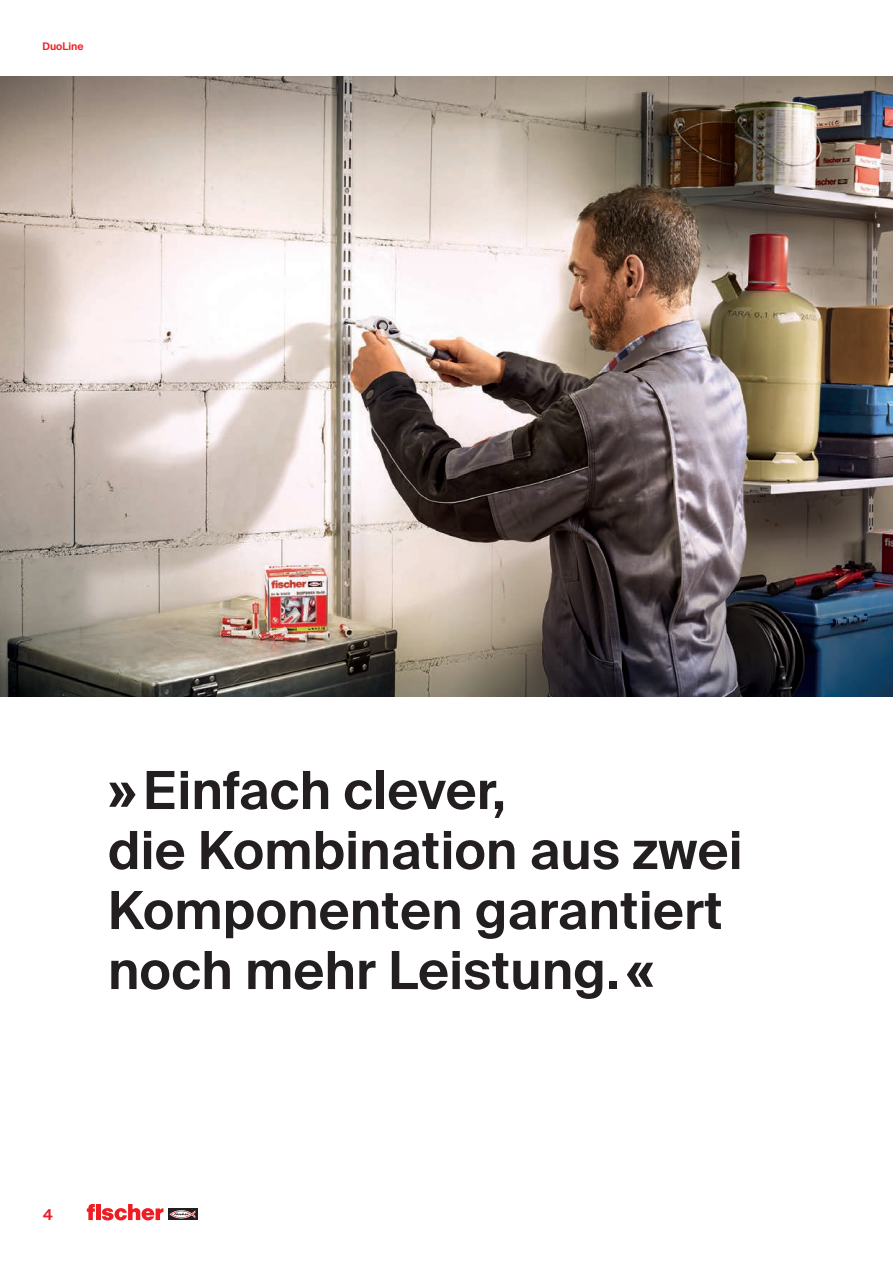
<style>
.page{position:relative;width:893px;height:1263px;background:#fff}
.page>*{position:absolute;margin:0;border:0;box-sizing:border-box;transform-origin:0 0}
.CB_AF_01_HEAD_35PT_SB{font:600 52.5px/60px "fischerstrong";letter-spacing:.005em;color:#231f20}
.t1{font:600 15px "fischerstrong";color:#ee1f26}
.t2{font:600 10.5px "fischerstrong";letter-spacing:.005em;color:#ee1f26}
</style>
<div class="page">
<img style="left:0;top:77px;width:893px;height:619px">
<svg style="left:168px;top:1208px;width:29px;height:12px"></svg>
<svg style="left:169px;top:1210px;width:26px;height:8px"></svg>
<svg style="left:87px;top:1204px;width:76px;height:16px"></svg>
<p class="t2" style="left:43px;top:41px;width:43px">DuoLine</p>
<p class="CB_AF_01_HEAD_35PT_SB" style="left:108px;top:761px;width:636px">»Einfach clever,<br>die Kombination aus zwei<br>Komponenten garantiert noch mehr Leistung. «</p>
<p class="t1" style="left:43px;top:1206px;width:11px">4</p>
</div>
